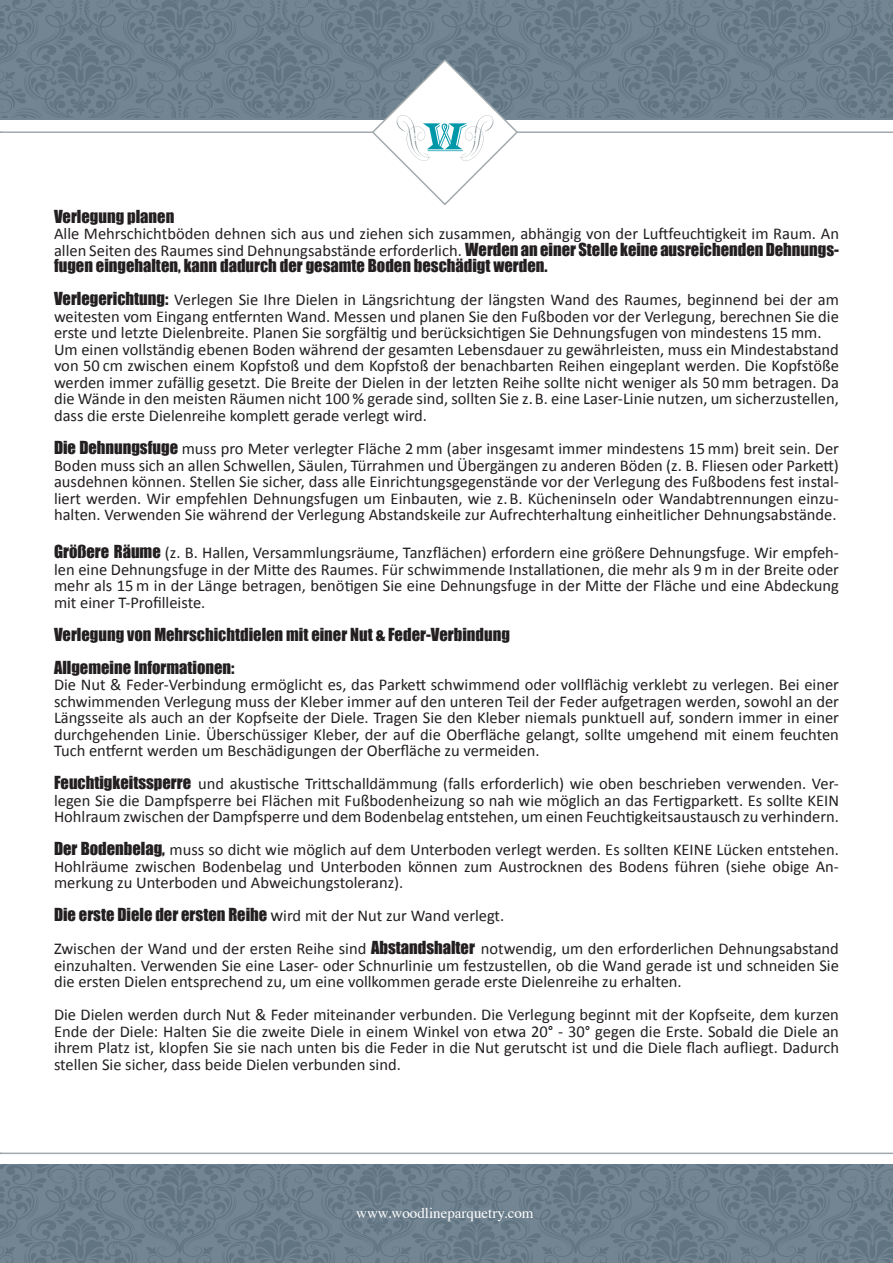
<style>
.page{position:relative;width:893px;height:1263px;background:#fff}
.page>*{position:absolute;margin:0;border:0;box-sizing:border-box;transform-origin:0 0}
.t1{font:16.5px/16.5px "Calibri";color:#231f20;text-align:justify}
.t2{font:16.5px "Impact";color:#231f20}
.t3{font:15px "Times";color:#fff}
.s1{font-family:"Impact"}
.s2{font-family:"Calibri";font-size:18px}
.s3{font-family:"Calibri"}
</style>
<div class="page">
<div style="left:0;top:0;width:893px;height:120px;background:#738592"></div>
<div style="left:0;top:0;width:893px;height:117px;background:linear-gradient(to right,#6c7f8c,#6c7f8c)"></div>
<div style="left:0;top:1164px;width:893px;height:99px;background:linear-gradient(to right,#6c7f8c,#6b7e8c)"></div>
<hr style="left:0;top:131px;width:373px;height:2px;background:#a2a9ad">
<hr style="left:517px;top:131px;width:376px;height:2px;background:#a2a9ad">
<svg style="left:371px;top:58px;width:148px;height:148px"></svg>
<hr style="left:0;top:1152px;width:893px;height:2px;background:#a2a9ad">
<p class="t2" style="left:54px;top:204px;width:122px">Verlegung planen</p>
<p class="t1" style="left:54px;top:225px;width:786px">Alle Mehrschichtböden dehnen sich aus und ziehen sich zusammen, abhängig von der Luftfeuchtigkeit im Raum. An allen Seiten des Raumes sind Dehnungsabstände erforderlich. <span class="s1">Werden an einer Stelle keine ausreichenden Dehnungs&shy;fugen eingehalten, kann dadurch der gesamte Boden beschädigt werden.</span></p>
<p class="t1" style="left:54px;top:291px;width:786px"><span class="s1">Verlegerichtung:</span> Verlegen Sie Ihre Dielen in Längsrichtung der längsten Wand des Raumes, beginnend bei der am weitesten vom Eingang entfernten Wand. Messen und planen Sie den Fußboden vor der Verlegung, berechnen Sie die erste und letzte Dielenbreite. Planen Sie sorgfältig und berücksichtigen Sie Dehnungsfugen von mindestens 15 mm.</p>
<p class="t1" style="left:54px;top:340px;width:786px">Um einen vollständig ebenen Boden während der gesamten Lebensdauer zu gewährleisten, muss ein Mindestabstand von 50 cm zwischen einem Kopfstoß und dem Kopfstoß der benachbarten Reihen eingeplant werden. Die Kopfstöße werden immer zufällig gesetzt. Die Breite der Dielen in der letzten Reihe sollte nicht weniger als 50 mm betragen. Da die Wände in den meisten Räumen nicht 100 % gerade sind, sollten Sie z.B. eine Laser-Linie nutzen, um sicherzustellen, dass die erste Dielenreihe komplett gerade verlegt wird.</p>
<p class="t1" style="left:54px;top:439px;width:786px"><span class="s1">Die Dehnungsfuge</span> muss pro Meter verlegter Fläche 2 mm (aber insgesamt immer mindestens 15 mm) breit sein. Der Boden muss sich an allen Schwellen, Säulen, Türrahmen und Übergängen zu anderen Böden (z. B. Fliesen oder Parkett) ausdehnen können. Stellen Sie sicher, dass alle Einrichtungsgegenstände vor der Verlegung des Fußbodens fest instal&shy;liert werden. Wir empfehlen Dehnungsfugen um Einbauten, wie z.B. Kücheninseln oder Wandabtrennungen einzu&shy;halten. Verwenden Sie während der Verlegung Abstandskeile zur Aufrechterhaltung einheitlicher Dehnungsabstände.</p>
<p class="t1" style="left:54px;top:544px;width:786px"><span class="s1">Größere Räume</span> (z. B. Hallen, Versammlungsräume, Tanzflächen) erfordern eine größere Dehnungsfuge. Wir empfeh&shy;len eine Dehnungsfuge in der Mitte des Raumes. Für schwimmende Installationen, die mehr als 9 m in der Breite oder mehr als 15 m in der Länge betragen, benötigen Sie eine Dehnungsfuge in der Mitte der Fläche und eine Abdeckung mit einer T-Profilleiste.</p>
<p class="t2" style="left:54px;top:621px;width:457px">Verlegung von Mehrschichtdielen mit einer Nut &amp; Feder-Verbindung</p>
<p class="t2" style="left:54px;top:654px;width:182px">Allgemeine Informationen:</p>
<p class="t1" style="left:54px;top:676px;width:786px">Die Nut &amp; Feder-Verbindung ermöglicht es, das Parkett schwimmend oder vollflächig verklebt zu verlegen. Bei einer schwimmenden Verlegung muss der Kleber immer auf den unteren Teil der Feder aufgetragen werden, sowohl an der Längsseite als auch an der Kopfseite der Diele. Tragen Sie den Kleber niemals punktuell auf, sondern immer in einer durchgehenden Linie. Überschüssiger Kleber, der auf die Oberfläche gelangt, sollte umgehend mit einem feuchten Tuch entfernt werden um Beschädigungen der Oberfläche zu vermeiden.</p>
<p class="t1" style="left:54px;top:775px;width:786px"><span class="s1">Feuchtigkeitssperre</span> und akustische Trittschalldämmung (falls erforderlich) wie oben beschrieben verwenden. Ver&shy;legen Sie die Dampfsperre bei Flächen mit Fußbodenheizung so nah wie möglich an das Fertigparkett. Es sollte KEIN Hohlraum zwischen der Dampfsperre und dem Bodenbelag entstehen, um einen Feuchtigkeitsaustausch zu verhindern.</p>
<p class="t1" style="left:54px;top:841px;width:786px"><span class="s1">Der Bodenbelag,</span> muss so dicht wie möglich auf dem Unterboden verlegt werden. Es sollten KEINE Lücken entstehen.<br>Hohlräume zwischen Bodenbelag und Unterboden können zum Austrocknen des Bodens führen (siehe obige An&shy;merkung zu Unterboden und Abweichungstoleranz).</p>
<p class="t2" style="left:54px;top:902px;width:452px">Die erste Diele der ersten Reihe <span class="s2">w</span><span class="s3">ird mit der Nut zur Wand verlegt.</span></p>
<p class="t1" style="left:54px;top:940px;width:786px">Zwischen der Wand und der ersten Reihe sind <span class="s1">Abstandshalter</span> notwendig, um den erforderlichen Dehnungsabstand einzuhalten. Verwenden Sie eine Laser- oder Schnurlinie um festzustellen, ob die Wand gerade ist und schneiden Sie die ersten Dielen entsprechend zu, um eine vollkommen gerade erste Dielenreihe zu erhalten.</p>
<p class="t1" style="left:54px;top:1006px;width:786px">Die Dielen werden durch Nut &amp; Feder miteinander verbunden. Die Verlegung beginnt mit der Kopfseite, dem kurzen Ende der Diele: Halten Sie die zweite Diele in einem Winkel von etwa 20° - 30° gegen die Erste. Sobald die Diele an ihrem Platz ist, klopfen Sie sie nach unten bis die Feder in die Nut gerutscht ist und die Diele flach aufliegt. Dadurch stellen Sie sicher, dass beide Dielen verbunden sind.</p>
<p class="t3" style="left:356px;top:1198px;width:179px">www.woodlineparquetry.com</p>
</div>
